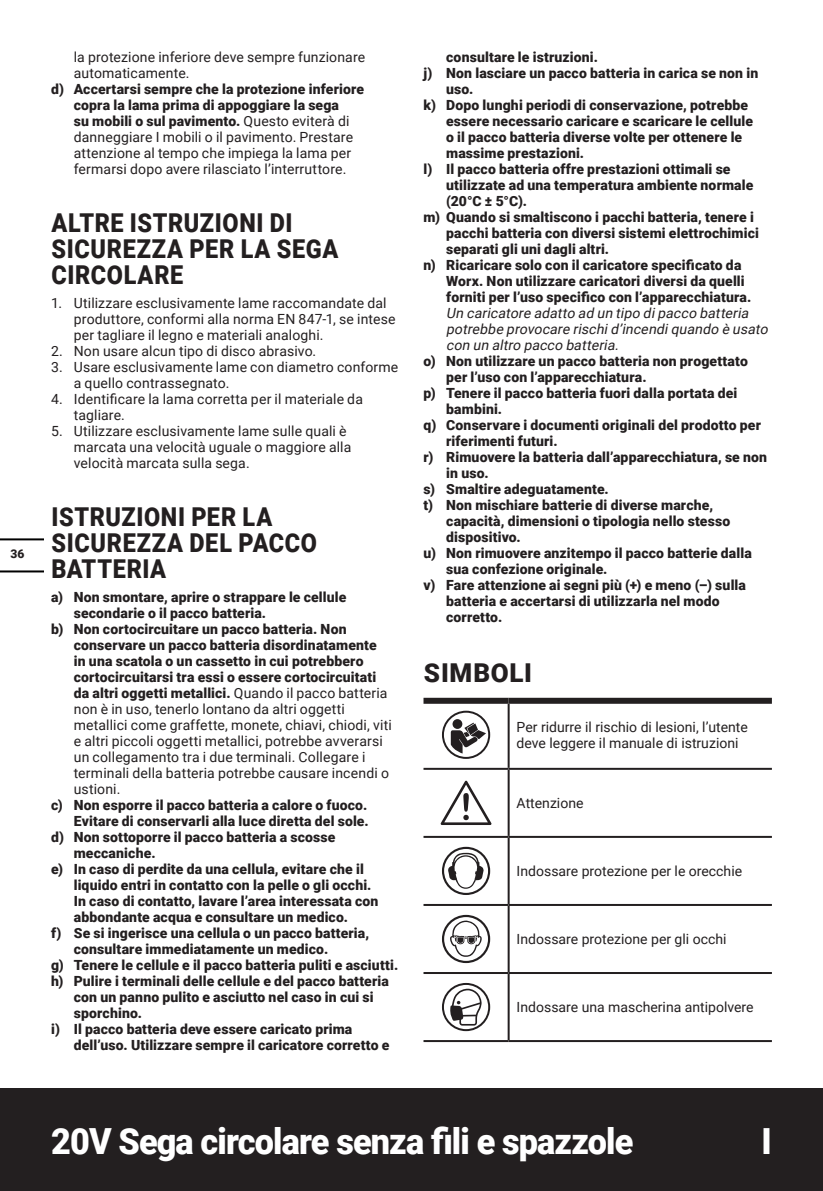
<style>
.page{position:relative;width:823px;height:1191px;background:#fff}
.page>*{position:absolute;margin:0;border:0;box-sizing:border-box;transform-origin:0 0}
.t1{font:900 36px "Roboto";letter-spacing:-.025em;color:#fff;scale:.95 1}
.t2{font:900 26px/26px "Roboto";letter-spacing:.025em;color:#231f20;scale:.9 1}
.t3{font:900 26px "Roboto";letter-spacing:.025em;color:#231f20}
.t4{font:900 14px/16px "Roboto";letter-spacing:.01em;color:#231f20}
.t5{font:14px/16px "Roboto";letter-spacing:.01em;color:#231f20}
.t6{font:900 12px "Roboto";color:#231f20}
.s1{font-weight:900}
.s2{font-weight:400;font-style:italic}
</style>
<div class="page">
<div style="left:0;top:1089px;width:822px;height:102px;background:#231f20"></div>
<hr style="left:0;top:570px;width:43px;height:2px;background:#000">
<hr style="left:0;top:538px;width:43px;height:2px;background:#000">
<hr style="left:507px;top:704px;width:2px;height:64px;background:#231f20">
<hr style="left:423px;top:768px;width:85px;height:2px;background:#231f20">
<hr style="left:508px;top:768px;width:263px;height:2px;background:#231f20">
<hr style="left:507px;top:770px;width:2px;height:66px;background:#231f20">
<hr style="left:423px;top:836px;width:85px;height:2px;background:#231f20">
<hr style="left:508px;top:836px;width:263px;height:2px;background:#231f20">
<hr style="left:507px;top:838px;width:2px;height:66px;background:#231f20">
<hr style="left:423px;top:904px;width:85px;height:2px;background:#231f20">
<hr style="left:508px;top:904px;width:263px;height:2px;background:#231f20">
<hr style="left:507px;top:906px;width:2px;height:66px;background:#231f20">
<hr style="left:423px;top:972px;width:85px;height:2px;background:#231f20">
<hr style="left:508px;top:972px;width:263px;height:2px;background:#231f20">
<hr style="left:507px;top:974px;width:2px;height:66px;background:#231f20">
<hr style="left:423px;top:1040px;width:85px;height:2px;background:#231f20">
<hr style="left:508px;top:1040px;width:263px;height:2px;background:#231f20">
<div style="left:423px;top:698px;width:85px;height:6px;background:#231f20"></div>
<div style="left:508px;top:698px;width:263px;height:6px;background:#231f20"></div>
<svg style="left:442px;top:711px;width:47px;height:47px"></svg>
<div style="left:441px;top:710px;width:49px;height:49px;border:2px solid #231f20;border-radius:50%"></div>
<svg style="left:452px;top:719px;width:10px;height:10px"></svg>
<svg style="left:450px;top:722px;width:36px;height:31px"></svg>
<svg style="left:440px;top:780px;width:51px;height:45px"></svg>
<div style="left:441px;top:847px;width:49px;height:48px;border:2px solid #231f20;border-radius:50%"></div>
<svg style="left:447px;top:853px;width:36px;height:35px"></svg>
<svg style="left:442px;top:916px;width:47px;height:46px"></svg>
<div style="left:441px;top:915px;width:49px;height:48px;border:2px solid #231f20;border-radius:50%"></div>
<svg style="left:449px;top:920px;width:32px;height:36px"></svg>
<div style="left:441px;top:983px;width:49px;height:48px;border:2px solid #231f20;border-radius:50%"></div>
<svg style="left:449px;top:988px;width:32px;height:37px"></svg>
<p class="t6" style="left:11px;top:545px;width:15px">36</p>
<p class="t5" style="left:74px;top:48px;width:293px">la protezione inferiore deve sempre funzionare automaticamente.</p>
<p class="t5" style="left:74px;top:80px;width:291px;text-indent:-23px"><span class="s1">d) Accertarsi sempre che la protezione inferiore copra la lama prima di appoggiare la sega<br>su mobili o sul pavimento.</span> Questo eviterà di danneggiare I mobili o il pavimento. Prestare attenzione al tempo che impiega la lama per fermarsi dopo avere rilasciato l’interruttore.</p>
<p class="t2" style="left:51px;top:208px;width:320px">ALTRE ISTRUZIONI DI<br>SICUREZZA PER LA SEGA<br>CIRCOLARE</p>
<p class="t5" style="left:74px;top:294px;width:323px;text-indent:-23px">1. Utilizzare esclusivamente lame raccomandate dal produttore, conformi alla norma EN 847-1, se intese per tagliare il legno e materiali analoghi.</p>
<p class="t5" style="left:51px;top:342px;width:266px">2. Non usare alcun tipo di disco abrasivo.</p>
<p class="t5" style="left:74px;top:358px;width:326px;text-indent:-23px">3. Usare esclusivamente lame con diametro conforme a quello contrassegnato.</p>
<p class="t5" style="left:74px;top:390px;width:290px;text-indent:-23px">4. Identificare la lama corretta per il materiale da tagliare.</p>
<p class="t5" style="left:74px;top:422px;width:279px;text-indent:-23px">5. Utilizzare esclusivamente lame sulle quali è marcata una velocità uguale o maggiore alla velocità marcata sulla sega.</p>
<p class="t2" style="left:51px;top:502px;width:296px">ISTRUZIONI PER LA<br>SICUREZZA DEL PACCO<br>BATTERIA</p>
<p class="t4" style="left:74px;top:588px;width:274px;text-indent:-23px">a) Non smontare, aprire o strappare le cellule secondarie o il pacco batteria.</p>
<p class="t5" style="left:74px;top:620px;width:319px;text-indent:-23px"><span class="s1">b) Non cortocircuitare un pacco batteria. Non conservare un pacco batteria disordinatamente in una scatola o un cassetto in cui potrebbero cortocircuitarsi tra essi o essere cortocircuitati da altri oggetti metallici.</span> Quando il pacco batteria non è in uso, tenerlo lontano da altri oggetti metallici come graffette, monete, chiavi, chiodi, viti e altri piccoli oggetti metallici, potrebbe avverarsi un collegamento tra i due terminali. Collegare i terminali della batteria potrebbe causare incendi o ustioni.</p>
<p class="t4" style="left:51px;top:796px;width:319px;text-align:right">c) Non esporre il pacco batteria a calore o fuoco.<br>Evitare di conservarli alla luce diretta del sole.</p>
<p class="t4" style="left:74px;top:828px;width:263px;text-indent:-23px">d) Non sottoporre il pacco batteria a scosse meccaniche.</p>
<p class="t4" style="left:74px;top:860px;width:306px;text-indent:-23px">e) In caso di perdite da una cellula, evitare che il liquido entri in contatto con la pelle o gli occhi.<br>In caso di contatto, lavare l’area interessata con abbondante acqua e consultare un medico.</p>
<p class="t4" style="left:74px;top:924px;width:297px;text-indent:-23px">f) Se si ingerisce una cellula o un pacco batteria, consultare immediatamente un medico.</p>
<p class="t4" style="left:51px;top:956px;width:348px">g) Tenere le cellule e il pacco batteria puliti e asciutti.</p>
<p class="t4" style="left:74px;top:972px;width:316px;text-indent:-23px">h) Pulire i terminali delle cellule e del pacco batteria con un panno pulito e asciutto nel caso in cui si sporchino.</p>
<p class="t4" style="left:74px;top:1020px;width:317px;text-indent:-23px">i) Il pacco batteria deve essere caricato prima dell’uso. Utilizzare sempre il caricatore corretto e</p>
<p class="t4" style="left:446px;top:48px;width:153px">consultare le istruzioni.</p>
<p class="t4" style="left:446px;top:64px;width:313px;text-indent:-23px">j) Non lasciare un pacco batteria in carica se non in uso.</p>
<p class="t4" style="left:446px;top:96px;width:308px;text-indent:-23px">k) Dopo lunghi periodi di conservazione, potrebbe essere necessario caricare e scaricare le cellule o il pacco batteria diverse volte per ottenere le massime prestazioni.</p>
<p class="t4" style="left:446px;top:160px;width:308px;text-indent:-23px">l) Il pacco batteria offre prestazioni ottimali se utilizzate ad una temperatura ambiente normale (20°C ± 5°C).</p>
<p class="t4" style="left:446px;top:208px;width:314px;text-indent:-23px">m) Quando si smaltiscono i pacchi batteria, tenere i pacchi batteria con diversi sistemi elettrochimici separati gli uni dagli altri.</p>
<p class="t4" style="left:446px;top:256px;width:326px;text-indent:-23px">n) Ricaricare solo con il caricatore specificato da Worx. Non utilizzare caricatori diversi da quelli forniti per l’uso specifico con l’apparecchiatura.<br><span class="s2">Un caricatore adatto ad un tipo dipacco batteria potrebbe provocare rischid’incendiquando è usato con un altro pacco batteria.</span></p>
<p class="t4" style="left:446px;top:352px;width:303px;text-indent:-23px">o) Non utilizzare un pacco batteria non progettato per l’uso con l’apparecchiatura.</p>
<p class="t4" style="left:446px;top:384px;width:292px;text-indent:-23px">p) Tenere il pacco batteria fuori dalla portata dei bambini.</p>
<p class="t4" style="left:446px;top:416px;width:316px;text-indent:-23px">q) Conservare i documenti originali del prodotto per riferimenti futuri.</p>
<p class="t4" style="left:446px;top:448px;width:322px;text-indent:-23px">r) Rimuovere la batteria dall’apparecchiatura, se non in uso.</p>
<p class="t4" style="left:423px;top:480px;width:187px">s) Smaltire adeguatamente.</p>
<p class="t4" style="left:446px;top:496px;width:285px;text-indent:-23px">t) Non mischiare batterie di diverse marche, capacità, dimensioni o tipologia nello stesso dispositivo.</p>
<p class="t4" style="left:446px;top:544px;width:307px;text-indent:-23px">u) Non rimuovere anzitempo il pacco batterie dalla sua confezione originale.</p>
<p class="t4" style="left:446px;top:576px;width:301px;text-indent:-23px">v) Fare attenzione ai segni più (+) e meno (–) sulla batteria e accertarsi di utilizzarla nel modo corretto.</p>
<p class="t3" style="left:423px;top:654px;width:109px">SIMBOLI</p>
<p class="t5" style="left:516px;top:718px;width:233px">Per ridurre il rischio di lesioni, l’utente deve leggere il manuale di istruzioni</p>
<p class="t5" style="left:516px;top:794px;width:68px">Attenzione</p>
<p class="t5" style="left:516px;top:862px;width:227px">Indossare protezione per le orecchie</p>
<p class="t5" style="left:516px;top:930px;width:211px">Indossare protezione per gli occhi</p>
<p class="t5" style="left:516px;top:998px;width:238px">Indossare una mascherina antipolvere</p>
<h1 class="t1" style="left:51px;top:1115px;width:614px">20V Sega circolare senza fili e spazzole</h1>
<h1 class="t1" style="left:761px;top:1115px;width:12px">I</h1>
</div>
